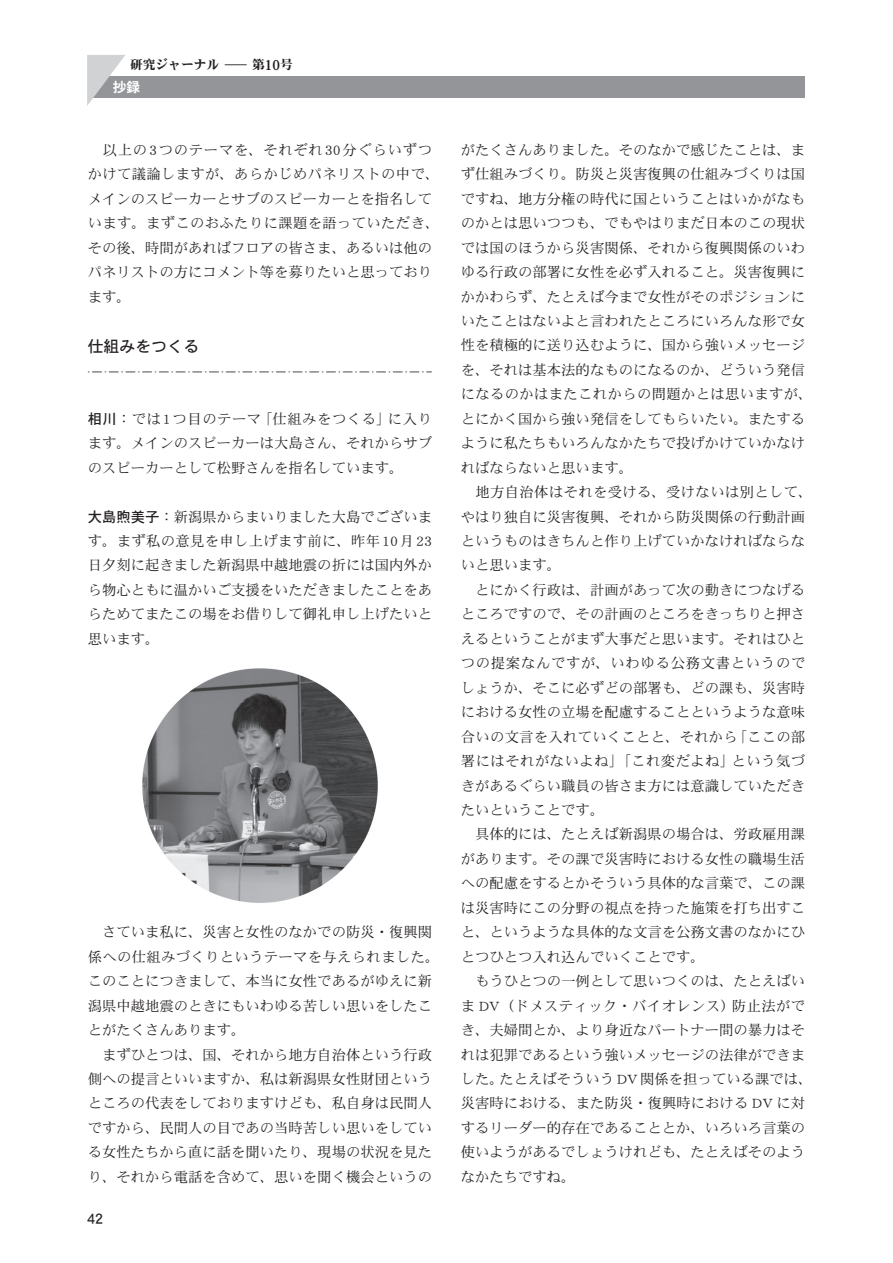
<style>
.page{position:relative;width:893px;height:1263px;background:#fff}
.page>*{position:absolute;margin:0;border:0;box-sizing:border-box;transform-origin:0 0}
.t1{font:15.9px "DFHS Gothic Pro 5 W5";color:#231f20}
.t2{font:14.4px/24.5px "DFHS Mincho Pro 5 W3";color:#231f20}
.t3{font:13.8px "DFHS Gothic Pro 5 W7";color:#fff}
.t4{font:12.75px "DFHS Mincho Pro 5 W9";color:#231f20}
.s1{font-size:11.7px}
.s2{font-size:15.3px}
.s3{font-family:"DFHS Gothic Pro 5 W5"}
</style>
<div class="page">
<div style="left:90px;top:77px;width:715px;height:21px;background:#939598"></div>
<svg style="left:87px;top:55px;width:38px;height:51px"></svg>
<svg style="left:89px;top:371px;width:342px;height:2px"></svg>
<img style="left:142px;top:668px;width:236px;height:235px">
<p class="t4" style="left:130px;top:58px;width:164px">研究ジャーナル<span class="s1">−</span>第<span class="s2">10</span>号</p>
<p class="t3" style="left:113px;top:80px;width:29px">抄録</p>
<p class="t2" style="left:88px;top:137px;width:353px">　以上の3つのテーマを、それぞれ30分ぐらいずつかけて議論しますが、あらかじめパネリストの中で、メインのスピーカーとサブのスピーカーとを指名しています。まずこのおふたりに課題を語っていただき、その後、時間があればフロアの皆さま、あるいは他のパネリストの方にコメント等を募りたいと思っております。</p>
<p class="t1" style="left:88px;top:337px;width:113px">仕組みをつくる</p>
<p class="t2" style="left:88px;top:406px;width:346px;text-align:justify"><span class="s3">相川</span>：では1つ目のテーマ「仕組みをつくる」に入ります。メインのスピーカーは大島さん、それからサブのスピーカーとして松野さんを指名しています。</p>
<p class="t2" style="left:88px;top:504px;width:346px;text-align:justify"><span class="s3">大島煦美子</span>：新潟県からまいりました大島でございます。まず私の意見を申し上げます前に、昨年10月23日夕刻に起きました新潟県中越地震の折には国内外から物心ともに温かいご支援をいただきましたことをあらためてまたこの場をお借りして御礼申し上げたいと思います。</p>
<p class="t2" style="left:88px;top:920px;width:353px">　さていま私に、災害と女性のなかでの防災・復興関係への仕組みづくりというテーマを与えられました。このことにつきまして、本当に女性であるがゆえに新潟県中越地震のときにもいわゆる苦しい思いをしたことがたくさんあります。<br>　まずひとつは、国、それから地方自治体という行政側への提言といいますか、私は新潟県女性財団というところの代表をしておりますけども、私自身は民間人ですから、民間人の目であの当時苦しい思いをしている女性たちから直に話を聞いたり、現場の状況を見たり、それから電話を含めて、思いを聞く機会というの</p>
<p class="t1" style="left:87px;top:1210px;width:18px">42</p>
<p class="t2" style="left:461px;top:137px;width:353px">がたくさんありました。そのなかで感じたことは、まず仕組みづくり。防災と災害復興の仕組みづくりは国ですね、地方分権の時代に国ということはいかがなものかとは思いつつも、でもやはりまだ日本のこの現状では国のほうから災害関係、それから復興関係のいわゆる行政の部署に女性を必ず入れること。災害復興にかかわらず、たとえば今まで女性がそのポジションにいたことはないよと言われたところにいろんな形で女性を積極的に送り込むように、国から強いメッセージを、それは基本法的なものになるのか、どういう発信になるのかはまたこれからの問題かとは思いますが、とにかく国から強い発信をしてもらいたい。またするように私たちもいろんなかたちで投げかけていかなければならないと思います。<br>　地方自治体はそれを受ける、受けないは別として、やはり独自に災害復興、それから防災関係の行動計画というものはきちんと作り上げていかなければならないと思います。<br>　とにかく行政は、計画があって次の動きにつなげるところですので、その計画のところをきっちりと押さえるということがまず大事だと思います。それはひとつの提案なんですが、いわゆる公務文書というのでしょうか、そこに必ずどの部署も、どの課も、災害時における女性の立場を配慮することというような意味合いの文言を入れていくことと、それから「ここの部署にはそれがないよね」「これ変だよね」という気づきがあるぐらい職員の皆さま方には意識していただきたいということです。<br>　具体的には、たとえば新潟県の場合は、労政雇用課があります。その課で災害時における女性の職場生活への配慮をするとかそういう具体的な言葉で、この課は災害時にこの分野の視点を持った施策を打ち出すこと、というような具体的な文言を公務文書のなかにひとつひとつ入れ込んでいくことです。<br>　もうひとつの一例として思いつくのは、たとえばいま DV（ドメスティック・バイオレンス）防止法ができ、夫婦間とか、より身近なパートナー間の暴力はそれは犯罪であるという強いメッセージの法律ができました。たとえばそういう DV 関係を担っている課では、災害時における、また防災・復興時における DV に対するリーダー的存在であることとか、いろいろ言葉の使いようがあるでしょうけれども、たとえばそのようなかたちですね。</p>
</div>
